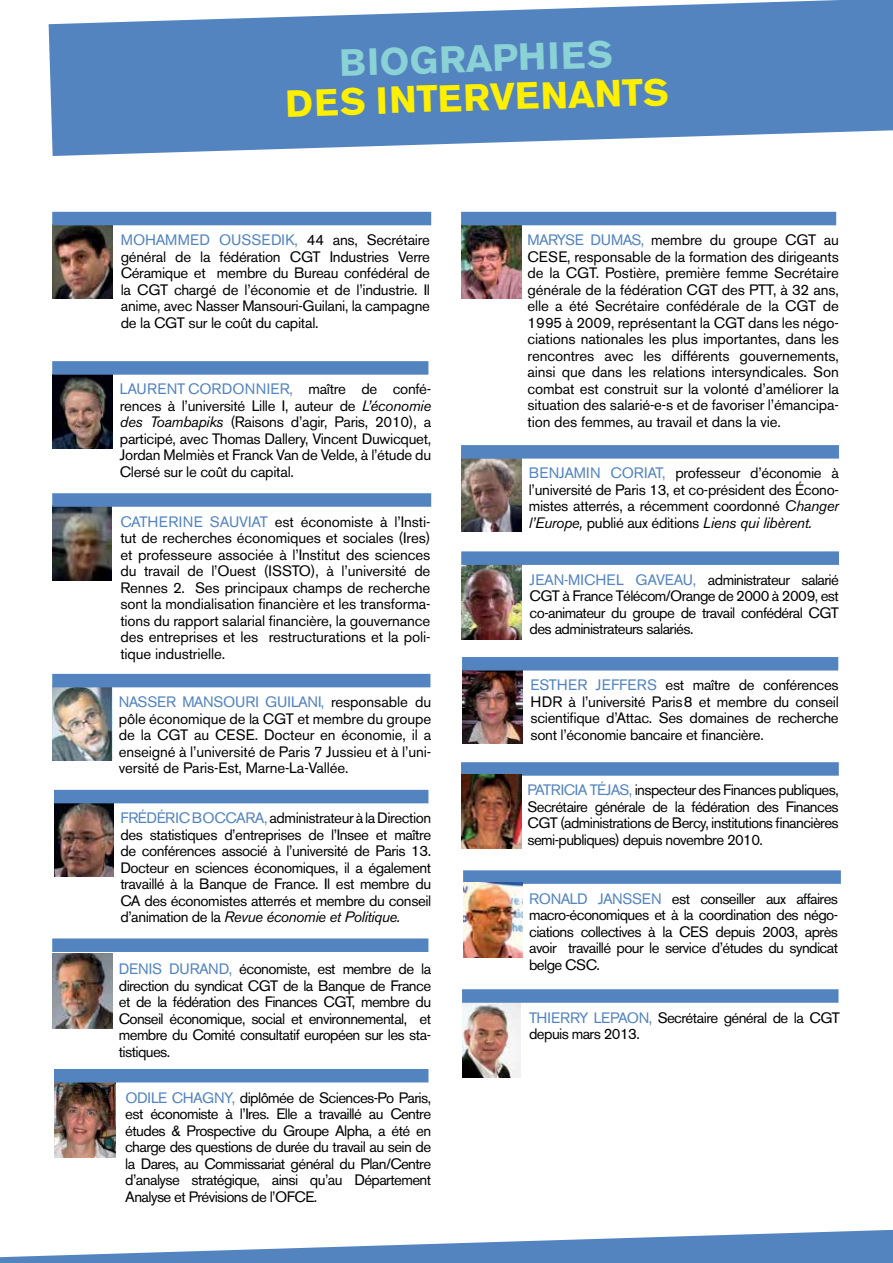
<style>
.page{position:relative;width:893px;height:1263px;background:#fff}
.page>*{position:absolute;margin:0;border:0;box-sizing:border-box;transform-origin:0 0}
.t1{font:700 37.5px "Akzidenz Grotesk BE";color:#ffef00}
.t2{font:700 37.5px "Akzidenz Grotesk BE";color:#8ad2d5}
.t3{font:15px/16.5px "Akzidenz Grotesk BE";letter-spacing:-.02em;color:#000;text-align:justify}
.t4{font:15px/16.5px "Akzidenz Grotesk BE";letter-spacing:-.04em;color:#000}
.t5{font:15px/16.5px "Akzidenz Grotesk BE";color:#000}
.t6{font:15px "Akzidenz Grotesk BE";letter-spacing:-.01em;color:#5384c0}
.s1{color:#5384c0}
.s2{font-style:italic}
</style>
<div class="page">
<img style="left:461px;top:565px;width:60px;height:74px">
<div style="left:461px;top:551px;width:378px;height:14px;background:#5384c0"></div>
<img style="left:461px;top:459px;width:60px;height:73px">
<div style="left:461px;top:445px;width:378px;height:14px;background:#5384c0"></div>
<img style="left:462px;top:670px;width:60px;height:74px">
<div style="left:462px;top:657px;width:376px;height:13px;background:#5384c0"></div>
<img style="left:52px;top:375px;width:60px;height:73px">
<div style="left:52px;top:361px;width:376px;height:14px;background:#5384c0"></div>
<svg style="left:0;top:1230px;width:893px;height:33px"></svg>
<img style="left:52px;top:225px;width:60px;height:74px">
<div style="left:52px;top:212px;width:379px;height:13px;background:#5384c0"></div>
<img style="left:52px;top:687px;width:60px;height:74px">
<div style="left:52px;top:674px;width:378px;height:13px;background:#5384c0"></div>
<img style="left:54px;top:1082px;width:61px;height:75px">
<div style="left:54px;top:1069px;width:374px;height:13px;background:#5384c0"></div>
<img style="left:52px;top:507px;width:60px;height:73px">
<div style="left:52px;top:493px;width:379px;height:14px;background:#5384c0"></div>
<img style="left:462px;top:1003px;width:59px;height:74px">
<div style="left:462px;top:989px;width:376px;height:14px;background:#5384c0"></div>
<img style="left:54px;top:803px;width:60px;height:74px">
<div style="left:54px;top:790px;width:374px;height:13px;background:#5384c0"></div>
<img style="left:461px;top:225px;width:60px;height:74px">
<div style="left:461px;top:212px;width:375px;height:13px;background:#5384c0"></div>
<div style="left:461px;top:762px;width:378px;height:14px;background:#5384c0"></div>
<img style="left:461px;top:774px;width:60px;height:75px">
<div style="left:463px;top:870px;width:378px;height:14px;background:#5384c0"></div>
<img style="left:463px;top:883px;width:60px;height:74px">
<svg style="left:49px;top:0;width:844px;height:156px;fill:#5384c0"></svg>
<img style="left:52px;top:953px;width:60px;height:76px">
<div style="left:52px;top:938px;width:376px;height:14px;background:#5384c0"></div>
<h1 class="t2" style="left:338px;top:42px;width:275px;rotate:-2deg">Biographies</h1>
<h1 class="t1" style="left:285px;top:83px;width:385px;rotate:-2deg">des intervenants</h1>
<p class="t5" style="left:121px;top:232px;width:311px"><span class="s1">Mohammed OU SSED IK,</span> 44 ans, Secrétaire général de la fédération CGT</p>
<p class="t3" style="left:121px;top:248px;width:311px;text-indent:209px">Industries Verre Céramique et membre du Bureau confédéral de la CGT</p>
<p class="t3" style="left:121px;top:281px;width:311px;text-indent:53px">chargé de l’économie et de l’industrie. Il anime, avec Nasser Mansouri-Guilani, la campagne de la CGT</p>
<p class="t3" style="left:188px;top:314px;width:132px">sur le coût du capital.</p>
<p class="t3" style="left:120px;top:381px;width:313px"><span class="s1">Laurent Cordonni er,</span> maître de confé&shy;rences à l’université Lille I, auteur de <span class="s2">L’économie des Toambapiks</span> (Raisons d’agir, Paris, 2010), a participé, avec Thomas Dallery, Vincent Duwicquet, Jordan Melmiès et Franck Van de Velde, à l’étude du Clersé sur le coût du capital.</p>
<p class="t3" style="left:120px;top:513px;width:312px"><span class="s1">Cath eri ne Sauviat</span> est économiste à l’Insti&shy;tut de recherches économiques et sociales (Ires) et professeure associée à l’Institut des sciences du travail de l’Ouest (ISSTO), à l’université de Rennes 2. Ses principaux champs de recherche sont la mondialisation financière et les transforma&shy;tions du rapport salarial financière, la gouvernance des entreprises et les restructurations et la poli&shy;tique industrielle.</p>
<p class="t3" style="left:119px;top:694px;width:314px"><span class="s1">Nasser Mansouri Guilani,</span> responsable du pôle économique de la CGT</p>
<p class="t3" style="left:297px;top:710px;width:135px">et membre du groupe</p>
<p class="t3" style="left:119px;top:727px;width:314px;text-indent:75px">au CESE. Docteur en économie, il a enseigné à l’université de Paris 7 Jussieu et à l’uni&shy;versité de Paris-Est, Marne-La-Vallée.</p>
<p class="t3" style="left:119px;top:727px;width:50px">de la CGT</p>
<p class="t3" style="left:120px;top:810px;width:312px"><span class="s1">Frédéric B occara,</span> administrateur à la Direction des statistiques d’entreprises de l’Insee et maître de conférences associé à l’université de Paris 13.<br>Docteur en sciences économiques, il a également travaillé à la Banque de France. Il est membre du CA des économistes atterrés et membre du conseil d’animation de la <span class="s2">Revue économie et Politique.</span></p>
<p class="t4" style="left:119px;top:961px;width:314px"><span class="s1">Denis Durand,</span> économiste, est membre de la direction du syndicat CGT</p>
<p class="t3" style="left:119px;top:977px;width:314px;text-indent:164px">de la Banque de France et de la fédération des Finances CGT, membre du Conseil économique, social et environnemental, et membre du Comité consultatif européen sur les sta&shy;tistiques.</p>
<p class="t3" style="left:125px;top:1089px;width:307px"><span class="s1">Odi le Chagny,</span> diplômée de Sciences-Po Paris, est économiste à l’Ires. Elle a travaillé au Centre études &amp; Prospective du Groupe Alpha, a été en charge des questions de durée du travail au sein de la Dares, au Commissariat général du Plan/Centre d’analyse stratégique, ainsi qu’au Département Analyse et Prévisions de l’OFCE</p>
<p class="t3" style="left:314px;top:1188px;width:5px">.</p>
<p class="t3" style="left:527px;top:232px;width:269px"><span class="s1">Maryse Dumas,</span> membre du groupe CGT</p>
<p class="t3" style="left:527px;top:232px;width:313px;text-indent:296px">au CESE, responsable de la formation des dirigeants de la CGT</p>
<p class="t3" style="left:527px;top:265px;width:313px;text-indent:68px">. Postière, première femme Secrétaire générale de la fédération CGT</p>
<p class="t3" style="left:527px;top:281px;width:313px;text-indent:194px">des PTT, à 32 ans, elle a été Secrétaire confédérale de la CGT</p>
<p class="t3" style="left:823px;top:298px;width:18px">de</p>
<p class="t3" style="left:527px;top:314px;width:198px">1995 à 2009, représentant la CGT</p>
<p class="t3" style="left:527px;top:314px;width:313px;text-indent:221px">dans les négo&shy;ciations nationales les plus importantes, dans les rencontres avec les différents gouvernements, ainsi que dans les relations intersyndicales. Son combat est construit sur la volonté d’améliorer la situation des salarié-e-s et de favoriser l’émancipa&shy;tion des femmes, au travail et dans la vie.</p>
<p class="t3" style="left:529px;top:465px;width:312px"><span class="s1">B enjami n Coriat,</span> professeur d’économie à l’université de Paris 13, et co-président des écono&shy;mistes atterrés, a récemment coordonné <span class="s2">Changer l’Europe,</span> publié aux éditions <span class="s2">Liens qui libèrent.</span></p>
<p class="t6" style="left:530px;top:570px;width:145px">Jean-Mich el GAVEAU</p>
<p class="t3" style="left:693px;top:571px;width:148px"><span class="s1">,</span> administrateur salarié</p>
<p class="t3" style="left:530px;top:588px;width:11px">CGT</p>
<p class="t4" style="left:530px;top:588px;width:311px;text-indent:33px">à France Télécom/Orange de 2000 à 2009, est co-animateur du groupe de travail confédéral CGT des administrateurs salariés.</p>
<p class="t3" style="left:530px;top:677px;width:310px"><span class="s1">Esth er Jeffers</span> est maître de conférences HDR à l’université Paris8 et membre du conseil scientifique d’Attac. Ses domaines de recherche sont l’économie bancaire et financière.</p>
<p class="t3" style="left:527px;top:782px;width:313px"><span class="s1">Patri cia Téjas,</span> inspecteur des Finances publiques, Secrétaire générale de la fédération des Finances CGT</p>
<p class="t4" style="left:527px;top:815px;width:313px;text-indent:33px">(administrations de Bercy, institutions financières semi-publiques) depuis novembre 2010.</p>
<p class="t3" style="left:529px;top:890px;width:310px"><span class="s1">Ronald Janss en</span> est conseiller aux affaires macro-économiques et à la coordination des négo&shy;ciations collectives à la CES depuis 2003, après avoir travaillé pour le service d’études du syndicat belge CSC.</p>
<p class="t4" style="left:529px;top:1009px;width:292px"><span class="s1">Thi erry lepaon,</span> Secrétaire général de la CGT depuis mars 2013.</p>
</div>
